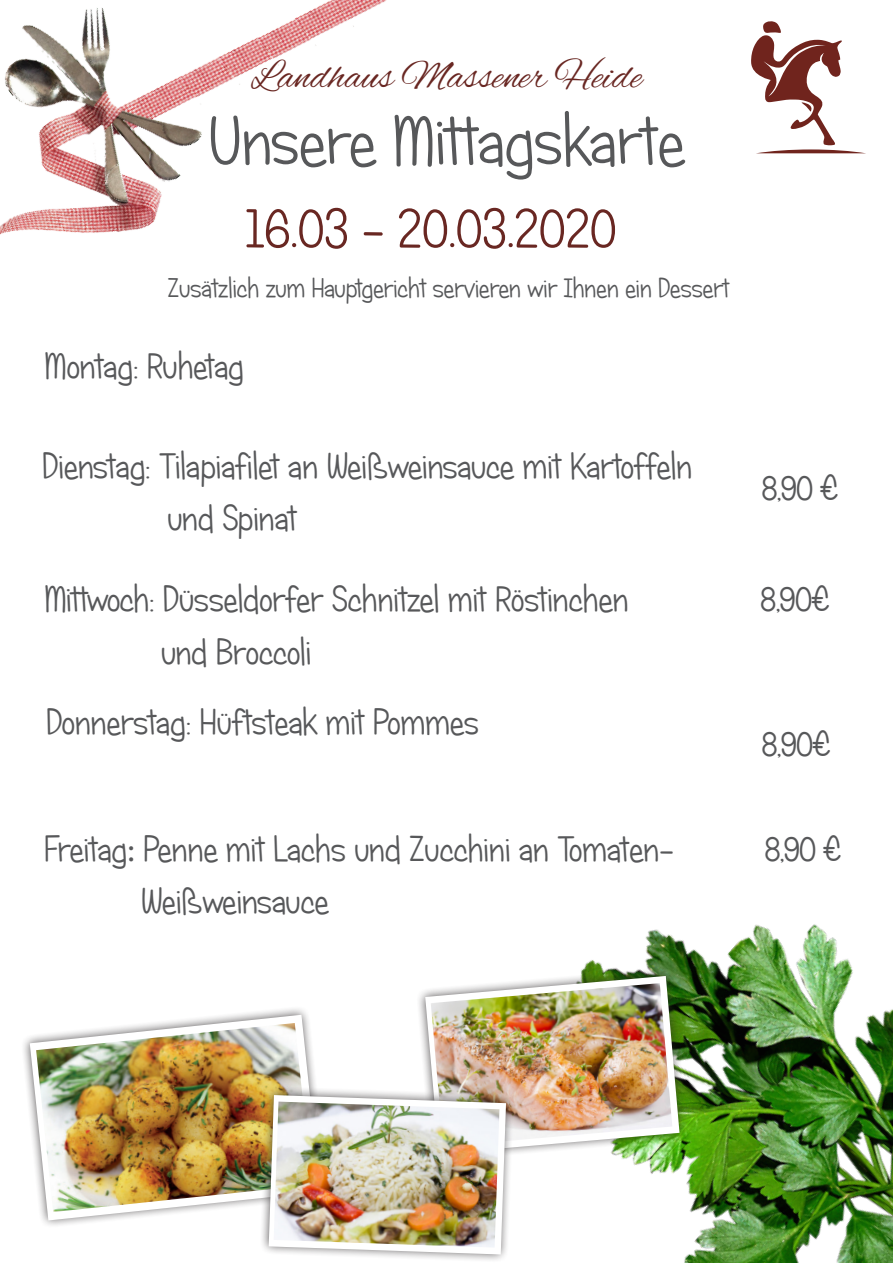
<style>
.page{position:relative;width:893px;height:1263px;background:#fff}
.page>*{position:absolute;margin:0;border:0;box-sizing:border-box;transform-origin:0 0}
.t1{font:69px "Candy Round BTN";color:#57585a}
.t2{font:55.5px "Candy Round BTN";color:#692722}
.t3{font:40.5px "Alex Brush";color:#692722}
.t4{font:36px "Candy Round BTN";color:#57585a}
.t5{font:27px "Candy Round BTN";color:#57585a}
.s1{font-family:"Minion Pro"}
</style>
<div class="page">
<img style="left:585px;top:924px;width:308px;height:339px">
<svg style="left:23px;top:1009px;width:283px;height:216px"></svg>
<svg style="left:30px;top:1015px;width:285px;height:205px"></svg>
<img style="left:36px;top:1023px;width:276px;height:189px">
<img style="left:419px;top:965px;width:271px;height:199px">
<img style="left:425px;top:976px;width:254px;height:178px">
<img style="left:431px;top:983px;width:241px;height:163px">
<img style="left:259px;top:1085px;width:257px;height:175px">
<svg style="left:269px;top:1095px;width:237px;height:159px"></svg>
<img style="left:274px;top:1101px;width:225px;height:146px">
<svg style="left:751px;top:21px;width:113px;height:132px"></svg>
<img style="left:0;top:0;width:387px;height:235px">
<p class="t3" style="left:251px;top:54px;width:392px">Landhaus Massener Heide</p>
<p class="t1" style="left:208px;top:100px;width:478px">Unsere Mittagskarte</p>
<p class="t2" style="left:246px;top:196px;width:372px">16.03 - 20.03.2020</p>
<p class="t5" style="left:168px;top:272px;width:563px">Zusätzlich zum Hauptgericht servieren wir Ihnen ein Dessert</p>
<p class="t4" style="left:44px;top:345px;width:201px">Montag: Ruhetag</p>
<p class="t4" style="left:42px;top:444px;width:651px">Dienstag: Tilapiafilet an Weißweinsauce mit Kartoffeln</p>
<p class="t4" style="left:167px;top:497px;width:131px">und Spinat</p>
<p class="t4" style="left:44px;top:578px;width:586px">Mittwoch: Düsseldorfer Schnitzel mit Röstinchen</p>
<p class="t4" style="left:161px;top:630px;width:152px">und Broccoli</p>
<p class="t4" style="left:46px;top:700px;width:434px">Donnerstag: Hüftsteak mit Pommes</p>
<p class="t4" style="left:44px;top:827px;width:631px">Freitag<span class="s1">:</span> Penne mit Lachs und Zucchini an Tomaten-</p>
<p class="t4" style="left:141px;top:880px;width:189px">Weißweinsauce</p>
<p class="t4" style="left:761px;top:467px;width:79px">8,90 €</p>
<p class="t4" style="left:760px;top:578px;width:71px">8,90€</p>
<p class="t4" style="left:761px;top:723px;width:71px">8,90€</p>
<p class="t4" style="left:764px;top:827px;width:79px">8,90 €</p>
</div>
